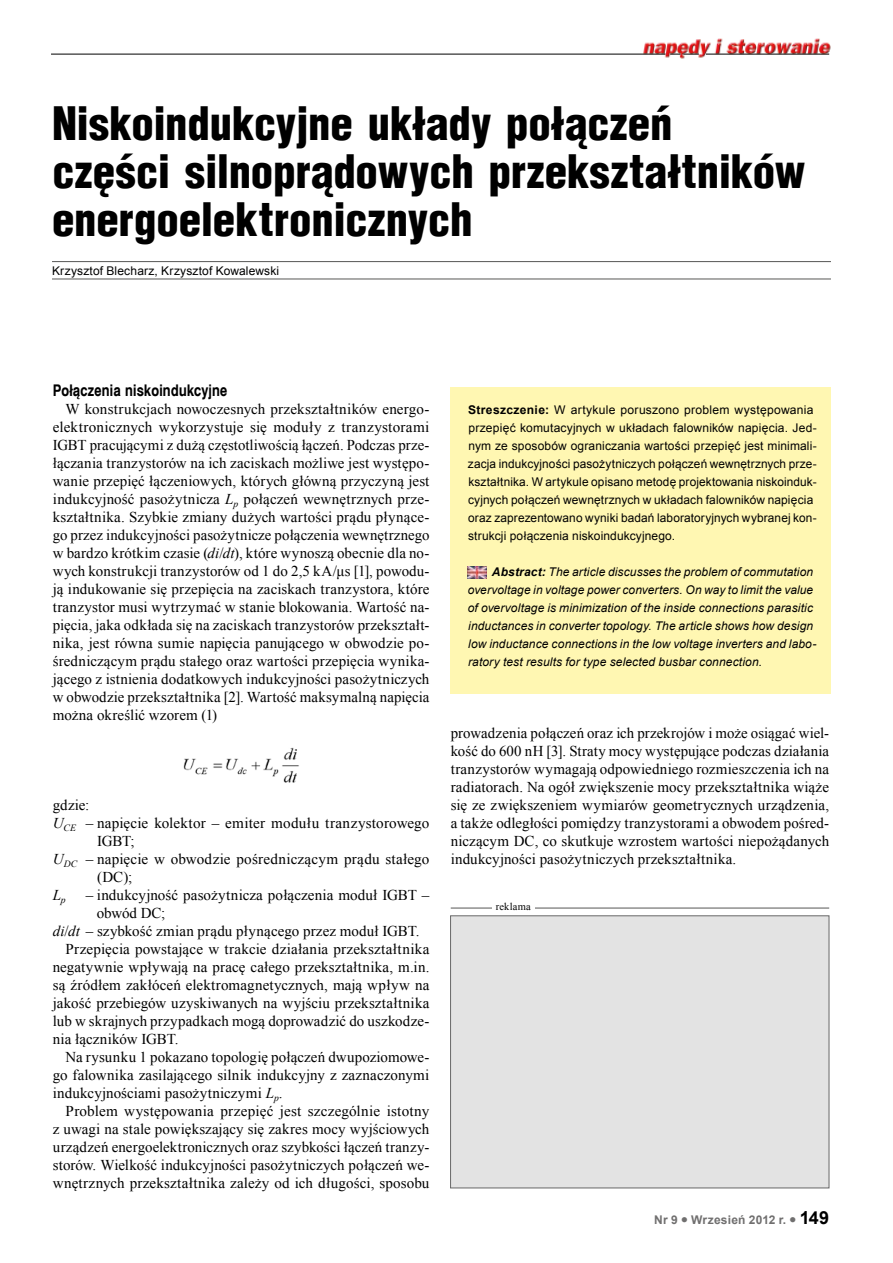
<style>
.page{position:relative;width:893px;height:1263px;background:#fff}
.page>*{position:absolute;margin:0;border:0;box-sizing:border-box;transform-origin:0 0}
.t1{font:900 45px/48px "Switzerland Cond";letter-spacing:-.005em;color:#000}
.t2{font:700 15.75px "Switzerland Narrow";letter-spacing:.005em;color:#000}
.t3{font:15px/18px "Times New Roman";letter-spacing:.01em;color:#000;text-align:justify}
.t4{font:italic 15px "Times New Roman";color:#000}
.t5{font:12px/18px "Arial";letter-spacing:.01em;color:#000}
.t6{font:italic 12px/18px "Arial";letter-spacing:.01em;color:#000}
.t7{font:700 12px "Arial";letter-spacing:.015em;color:#706f6f}
.t8{font:10.5px "Times New Roman";letter-spacing:.02em;color:#000}
.s1{font-style:italic}
.s2{font-weight:700}
.s3{font-size:18px;color:#000}
</style>
<div class="page">
<img style="left:641px;top:38px;width:190px;height:21px">
<hr style="left:51px;top:54px;width:614px;height:1px;background:#000">
<svg style="left:670px;top:54px;width:29px;height:1px"></svg>
<hr style="left:706px;top:54px;width:123px;height:1px;background:#000">
<img style="left:183px;top:747px;width:116px;height:36px">
<hr style="left:52px;top:261px;width:779px;height:1px;background:#575756">
<hr style="left:52px;top:279px;width:779px;height:1px;background:#575756">
<div style="left:451px;top:387px;width:380px;height:306px;background:#fff7b2"></div>
<img style="left:467px;top:567px;width:19px;height:12px">
<div style="left:450px;top:915px;width:379px;height:273px;background:#e3e3e3;border:1px solid #686868"></div>
<hr style="left:451px;top:908px;width:378px;height:1px;background:#575756">
<div style="left:492px;top:902px;width:43px;height:10px;background:#fff"></div>
<h1 class="t1" style="left:52px;top:98px;width:755px">Niskoindukcyjne układy połączeń<br>części silnoprądowych przekształtników energoelektronicznych</h1>
<p class="t5" style="left:52px;top:261px;width:229px">Krzysztof Blecharz, Krzysztof Kowalewski</p>
<p class="t2" style="left:53px;top:381px;width:176px">Połączenia niskoindukcyjne</p>
<p class="t3" style="left:53px;top:400px;width:378px;text-indent:13px">W konstrukcjach nowoczesnych przekształtników energo&shy;elektronicznych wykorzystuje się moduły z tranzystorami IGBT pracującymi z dużą częstotliwością łączeń. Podczas prze&shy;łączania tranzystorów na ich zaciskach możliwe jest występo&shy;wanie przepięć łączeniowych, których główną przyczyną jest indukcyjność pasożytnicza <span class="s1">L</span><sub>p</sub> połączeń wewnętrznych prze&shy;kształtnika. Szybkie zmiany dużych wartości prądu płynące&shy;go przez indukcyjności pasożytnicze połączenia wewnętrznego w bardzo krótkim czasie (<span class="s1">di</span>/<span class="s1">dt</span>), które wynoszą obecnie dla no&shy;wych konstrukcji tranzystorów od 1 do 2,5 kA/μs [1], powodu&shy;ją indukowanie się przepięcia na zaciskach tranzystora, które tranzystor musi wytrzymać w stanie blokowania. Wartość na&shy;pięcia, jaka odkłada się na zaciskach tranzystorów przekształt&shy;nika, jest równa sumie napięcia panującego w obwodzie po&shy;średniczącym prądu stałego oraz wartości przepięcia wynika&shy;jącego z istnienia dodatkowych indukcyjności pasożytniczych w obwodzie przekształtnika [2]. Wartość maksymalną napięcia można określić wzorem (1)</p>
<p class="t3" style="left:53px;top:796px;width:38px">gdzie:</p>
<p class="t3" style="left:53px;top:814px;width:378px"><span class="s1">U</span><sub>CE</sub> – napięcie kolektor – emiter modułu tranzystorowego</p>
<p class="t3" style="left:97px;top:832px;width:39px">IGBT;</p>
<p class="t3" style="left:53px;top:850px;width:378px"><span class="s1">U</span><sub>DC</sub> – napięcie w obwodzie pośredniczącym prądu stałego</p>
<p class="t3" style="left:97px;top:868px;width:37px">(DC);</p>
<p class="t4" style="left:53px;top:885px;width:15px">L<sub>p</sub></p>
<p class="t3" style="left:86px;top:886px;width:345px">– indukcyjność pasożytnicza połączenia moduł IGBT –</p>
<p class="t3" style="left:97px;top:904px;width:70px">obwód DC;</p>
<p class="t3" style="left:53px;top:922px;width:368px"><span class="s1">di</span>/<span class="s1">dt</span> – szybkość zmian prądu płynącego przez moduł IGBT.</p>
<p class="t3" style="left:66px;top:940px;width:365px">Przepięcia powstające w trakcie działania przekształtnika</p>
<p class="t3" style="left:53px;top:958px;width:378px">negatywnie wpływają na pracę całego przekształtnika, m.in.</p>
<p class="t3" style="left:53px;top:976px;width:378px">są źródłem zakłóceń elektromagnetycznych, mają wpływ na</p>
<p class="t3" style="left:53px;top:994px;width:378px">jakość przebiegów uzyskiwanych na wyjściu przekształtnika</p>
<p class="t3" style="left:53px;top:1012px;width:378px">lub w skrajnych przypadkach mogą doprowadzić do uszkodze-</p>
<p class="t3" style="left:53px;top:1030px;width:127px">nia łączników IGBT.</p>
<p class="t3" style="left:66px;top:1048px;width:365px">Na rysunku 1 pokazano topologię połączeń dwupoziomowe-</p>
<p class="t3" style="left:53px;top:1066px;width:378px">go falownika zasilającego silnik indukcyjny z zaznaczonymi</p>
<p class="t3" style="left:53px;top:1084px;width:231px">indukcyjnościami pasożytniczymi <span class="s1">L</span><sub>p</sub>.</p>
<p class="t3" style="left:66px;top:1102px;width:365px">Problem występowania przepięć jest szczególnie istotny</p>
<p class="t3" style="left:53px;top:1120px;width:378px">z uwagi na stale powiększający się zakres mocy wyjściowych</p>
<p class="t3" style="left:53px;top:1138px;width:378px">urządzeń energoelektronicznych oraz szybkości łączeń tranzy-</p>
<p class="t3" style="left:53px;top:1156px;width:378px">storów. Wielkość indukcyjności pasożytniczych połączeń we-</p>
<p class="t3" style="left:53px;top:1174px;width:378px">wnętrznych przekształtnika zależy od ich długości, sposobu</p>
<p class="t5" style="left:468px;top:401px;width:350px"><span class="s2">Streszczenie:</span> W artykule poruszono problem występowania przepięć komutacyjnych w układach falowników napięcia. Jed&shy;nym ze sposobów ograniczania wartości przepięć jest minimali&shy;zacja indukcyjności pasożytniczych połączeń wewnętrznych prze&shy;kształtnika. W artykule opisano metodę projektowania niskoinduk&shy;cyjnych połączeń wewnętrznych w układach falowników napięcia oraz zaprezentowano wyniki badań laboratoryjnych wybranej kon&shy;strukcji połączenia niskoindukcyjnego.</p>
<p class="t6" style="left:468px;top:563px;width:350px;text-indent:24px"><span class="s2">Abstract:</span> The article discusses the problem of commutation overvoltage in voltage power converters. On way to limit the value of overvoltage is minimization of the inside connections parasitic inductances in converter topology. The article shows how design low inductance connections in the low voltage inverters and labo&shy;ratory test results for type selected busbar connection.</p>
<p class="t3" style="left:451px;top:724px;width:380px">prowadzenia połączeń oraz ich przekrojów i może osiągać wiel&shy;kość do 600 nH [3]. Straty mocy występujące podczas działania tranzystorów wymagają odpowiedniego rozmieszczenia ich na radiatorach. Na ogół zwiększenie mocy przekształtnika wiąże się ze zwiększeniem wymiarów geometrycznych urządzenia, a także odległości pomiędzy tranzystorami a obwodem pośred&shy;niczącym DC, co skutkuje wzrostem wartości niepożądanych indukcyjności pasożytniczych przekształtnika.</p>
<p class="t8" style="left:496px;top:899px;width:37px">reklama</p>
<p class="t7" style="left:654px;top:1212px;width:176px">Nr 9 ● Wrzesień 2012 r. ● <span class="s3">149</span></p>
</div>
